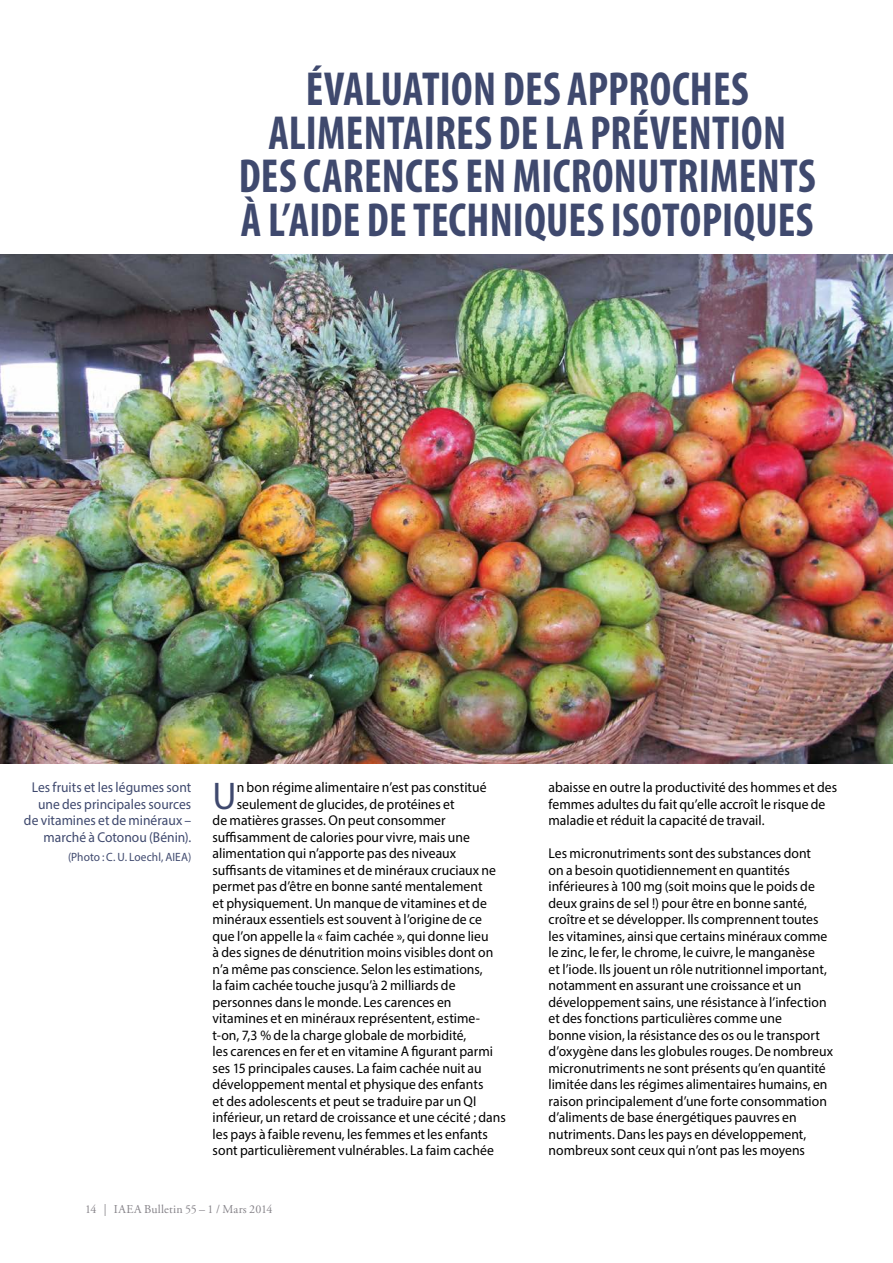
<style>
.page{position:relative;width:893px;height:1263px;background:#fff}
.page>*{position:absolute;margin:0;border:0;box-sizing:border-box;transform-origin:0 0}
.t1{font:700 condensed 48px/43.5px "Myriad Pro";letter-spacing:.005em;color:#3f496e;text-align:center;scale:.93 1}
.t2{font:38.7px "Myriad Pro";color:#3f496e;scale:.96 1}
.t3{font:14.25px/16.5px "Myriad Pro";letter-spacing:.005em;color:#000;scale:.96 1}
.t4{font:14.25px/16.5px "Myriad Pro";color:#3f496e;text-align:right;scale:.95 1}
.t5{font:12px "Adobe Garamond Pro";letter-spacing:.02em;color:#858288}
.t6{font:12px "Myriad Pro";letter-spacing:.005em;color:#3f496e;scale:.95 1}
</style>
<div class="page">
<img style="left:0;top:255px;width:893px;height:509px">
<h1 class="t1" style="left:239px;top:66px;width:622px">ÉVALUATION DES APPROCHES<br>ALIMENTAIRES DE LA PRÉVENTION<br>DES CARENCES EN MICRONUTRIMENTS<br>À L’AIDE DE TECHNIQUES ISOTOPIQUES</h1>
<p class="t4" style="left:24px;top:779px;width:178px">Les fruits et les légumes sont une des principales sources de vitamines et de minéraux – marché à Cotonou (Bénin).</p>
<p class="t6" style="left:68px;top:849px;width:131px">(Photo : C. U. Loechl, AIEA)</p>
<h2 class="t2" style="left:213px;top:772px;width:27px">U</h2>
<p class="t3" style="left:237px;top:779px;width:262px">n bon régime alimentaire n’est pas constitué</p>
<p class="t3" style="left:237px;top:795px;width:229px">seulement de glucides, de protéines et</p>
<p class="t3" style="left:213px;top:812px;width:244px">de matières grasses. On peut consommer</p>
<p class="t3" style="left:213px;top:828px;width:270px">suffisamment de calories pour vivre, mais une</p>
<p class="t3" style="left:213px;top:845px;width:255px">alimentation qui n’apporte pas des niveaux</p>
<p class="t3" style="left:213px;top:861px;width:297px">suffisants de vitamines et de minéraux cruciaux ne</p>
<p class="t3" style="left:213px;top:878px;width:283px">permet pas d’être en bonne santé mentalement</p>
<p class="t3" style="left:213px;top:894px;width:287px">et physiquement. Un manque de vitamines et de</p>
<p class="t3" style="left:213px;top:911px;width:282px">minéraux essentiels est souvent à l’origine de ce</p>
<p class="t3" style="left:213px;top:927px;width:289px">que l’on appelle la « faim cachée », qui donne lieu</p>
<p class="t3" style="left:213px;top:944px;width:294px">à des signes de dénutrition moins visibles dont on</p>
<p class="t3" style="left:213px;top:960px;width:283px">n’a même pas conscience. Selon les estimations,</p>
<p class="t3" style="left:213px;top:977px;width:255px">la faim cachée touche jusqu’à 2 milliards de</p>
<p class="t3" style="left:213px;top:993px;width:250px">personnes dans le monde. Les carences en</p>
<p class="t3" style="left:213px;top:1010px;width:280px">vitamines et en minéraux représentent, estime-</p>
<p class="t3" style="left:213px;top:1026px;width:266px">t-on, 7,3 % de la charge globale de morbidité,</p>
<p class="t3" style="left:213px;top:1043px;width:294px">les carences en fer et en vitamine A figurant parmi</p>
<p class="t3" style="left:213px;top:1059px;width:282px">ses 15 principales causes. La faim cachée nuit au</p>
<p class="t3" style="left:213px;top:1076px;width:284px">développement mental et physique des enfants</p>
<p class="t3" style="left:213px;top:1092px;width:276px">et des adolescents et peut se traduire par un QI</p>
<p class="t3" style="left:213px;top:1109px;width:307px">inférieur, un retard de croissance et une cécité ; dans</p>
<p class="t3" style="left:213px;top:1125px;width:288px">les pays à faible revenu, les femmes et les enfants</p>
<p class="t3" style="left:213px;top:1142px;width:294px">sont particulièrement vulnérables. La faim cachée</p>
<p class="t3" style="left:549px;top:779px;width:302px">abaisse en outre la productivité des hommes et des femmes adultes du fait qu’elle accroît le risque de maladie et réduit la capacité de travail.</p>
<p class="t3" style="left:549px;top:845px;width:298px">Les micronutriments sont des substances dont<br>on a besoin quotidiennement en quantités inférieures à 100 mg (soit moins que le poids de deux grains de sel !) pour être en bonne santé, croître et se développer. Ils comprennent toutes les vitamines, ainsi que certains minéraux comme le zinc, le fer, le chrome, le cuivre, le manganèse<br>et l’iode. Ils jouent un rôle nutritionnel important, notamment en assurant une croissance et un développement sains, une résistance à l’infection et des fonctions particulières comme une<br>bonne vision, la résistance des os ou le transport d’oxygène dans les globules rouges. De nombreux micronutriments ne sont présents qu’en quantité limitée dans les régimes alimentaires humains, en raison principalement d’une forte consommation d’aliments de base énergétiques pauvres en nutriments. Dans les pays en développement, nombreux sont ceux qui n’ont pas les moyens</p>
<p class="t5" style="left:85px;top:1201px;width:189px">14 | IAEA Bulletin 55 – 1 / Mars 2014</p>
</div>
